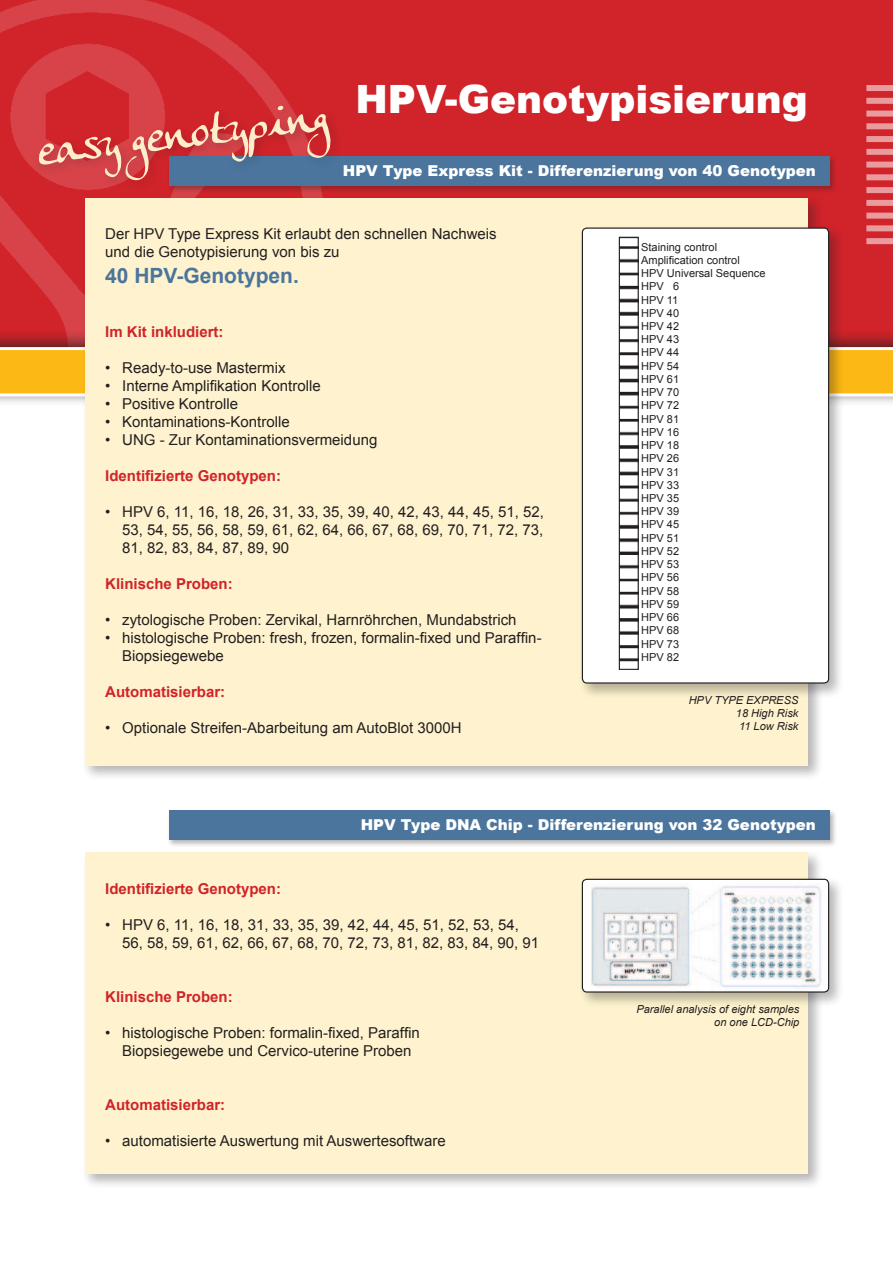
<style>
.page{position:relative;width:893px;height:1263px;background:#fff}
.page>*{position:absolute;margin:0;border:0;box-sizing:border-box;transform-origin:0 0}
.t1{font:900 39px "Arial";color:#fff}
.t2{font:700 21px "Arial";color:#4b759d}
.t3{font:15px/18px "Arial";color:#231f20}
.t4{font:700 15px "Arial";color:#d1232a}
.t5{font:900 15px "Arial";color:#fff}
.t6{font:10.95px/13.2px "Arial";color:#231f20}
.t7{font:italic 10.95px/13.2px "Arial";color:#231f20;text-align:right}
</style>
<div class="page">
<div style="left:0;top:0;width:893px;height:371px;background:#d1232a"></div>
<img style="left:0;top:0;width:287px;height:328px">
<div style="left:0;top:328px;width:893px;height:78px;background:#231f20;opacity:.77"></div>
<svg style="left:0;top:347px;width:893px;height:49px;background:#fcbf2e"></svg>
<div style="left:866px;top:162px;width:27px;height:6px;background:#ea9b9e"></div>
<div style="left:866px;top:149px;width:27px;height:6px;background:#ea9b9e"></div>
<div style="left:866px;top:136px;width:27px;height:6px;background:#ea9b9e"></div>
<div style="left:866px;top:123px;width:27px;height:6px;background:#ea9b9e"></div>
<div style="left:866px;top:111px;width:27px;height:6px;background:#ea9b9e"></div>
<div style="left:866px;top:98px;width:27px;height:6px;background:#ea9b9e"></div>
<div style="left:866px;top:85px;width:27px;height:6px;background:#ea9b9e"></div>
<div style="left:866px;top:174px;width:27px;height:6px;background:#ea9b9e"></div>
<div style="left:866px;top:187px;width:27px;height:6px;background:#ea9b9e"></div>
<div style="left:866px;top:200px;width:27px;height:6px;background:#ea9b9e"></div>
<div style="left:866px;top:213px;width:27px;height:6px;background:#ea9b9e"></div>
<div style="left:866px;top:225px;width:27px;height:6px;background:#ea9b9e"></div>
<div style="left:866px;top:238px;width:27px;height:6px;background:#ea9b9e"></div>
<div style="left:81px;top:194px;width:742px;height:586px;background:#231f20;opacity:.33"></div>
<div style="left:85px;top:198px;width:723px;height:567px;background:#fef3ce"></div>
<div style="left:167px;top:154px;width:670px;height:40px;background:#231f20;opacity:.33"></div>
<div style="left:169px;top:156px;width:660px;height:30px;background:#4b759d"></div>
<div style="left:167px;top:808px;width:670px;height:40px;background:#231f20;opacity:.33"></div>
<div style="left:169px;top:810px;width:660px;height:30px;background:#4b759d"></div>
<div style="left:81px;top:848px;width:742px;height:340px;background:#231f20;opacity:.33"></div>
<div style="left:85px;top:852px;width:723px;height:322px;background:#fef3ce"></div>
<div style="left:578px;top:875px;width:266px;height:132px;background:#231f20;opacity:.33"></div>
<img style="left:582px;top:879px;width:247px;height:113px">
<div style="left:582px;top:879px;width:247px;height:113px;border:1px solid #231f20;border-radius:5px"></div>
<div style="left:578px;top:224px;width:266px;height:475px;background:#231f20;opacity:.33"></div>
<div style="left:582px;top:228px;width:247px;height:455px;background:#fff;border-radius:5px"></div>
<div style="left:582px;top:227px;width:247px;height:457px;border:1px solid #231f20;border-radius:5px"></div>
<img style="left:621px;top:246px;width:15px;height:416px">
<div style="left:619px;top:237px;width:19px;height:433px;border:1px solid #231f20"></div>
<div style="left:33px;top:100px;width:308px;height:90px;background:#231f20;opacity:.22"></div>
<svg style="left:39px;top:106px;width:291px;height:74px"></svg>
<h1 class="t1" style="left:355px;top:85px;width:454px">HPV-Genotypisierung</h1>
<p class="t5" style="left:343px;top:165px;width:474px">HPV Type Express Kit - Differenzierung von 40 Genotypen</p>
<p class="t3" style="left:105px;top:225px;width:393px">Der HPV Type Express Kit erlaubt den schnellen Nachweis und die Genotypisierung von bis zu</p>
<h2 class="t2" style="left:105px;top:267px;width:195px">40 HPV-Genotypen.</h2>
<p class="t4" style="left:105px;top:323px;width:120px">Im Kit inkludiert:</p>
<p class="t3" style="left:105px;top:358px;width:182px">• Ready-to-use Mastermix</p>
<p class="t3" style="left:105px;top:376px;width:217px">• Interne Ampliikation Kontrolle</p>
<p class="t3" style="left:105px;top:394px;width:134px">• Positive Kontrolle</p>
<p class="t3" style="left:105px;top:412px;width:186px">• Kontaminations-Kontrolle</p>
<p class="t3" style="left:105px;top:430px;width:274px">• UNG - Zur Kontaminationsvermeidung</p>
<p class="t4" style="left:105px;top:467px;width:177px">Identiizierte Genotypen:</p>
<p class="t3" style="left:122px;top:502px;width:423px;text-align:justify;text-indent:-17px">• HPV 6, 11, 16, 18, 26, 31, 33, 35, 39, 40, 42, 43, 44, 45, 51, 52, 53, 54, 55, 56, 58, 59, 61, 62, 64, 66, 67, 68, 69, 70, 71, 72, 73, 81, 82, 83, 84, 87, 89, 90</p>
<p class="t4" style="left:105px;top:575px;width:129px">Klinische Proben:</p>
<p class="t3" style="left:105px;top:610px;width:413px">• zytologische Proben: Zervikal, Harnröhrchen, Mundabstrich</p>
<p class="t3" style="left:122px;top:628px;width:421px;text-indent:-17px">• histologische Proben: fresh, frozen, formalin-ixed und Parafin-<br>Biopsiegewebe</p>
<p class="t4" style="left:105px;top:683px;width:122px">Automatisierbar:</p>
<p class="t3" style="left:105px;top:718px;width:358px">• Optionale Streifen-Abarbeitung am AutoBlot 3000H</p>
<p class="t6" style="left:641px;top:240px;width:126px">Staining control<br>Ampliication control<br>HPV Universal Sequence<br>HPV 6<br>HPV 11<br>HPV 40<br>HPV 42<br>HPV 43<br>HPV 44<br>HPV 54<br>HPV 61<br>HPV 70<br>HPV 72<br>HPV 81<br>HPV 16<br>HPV 18<br>HPV 26<br>HPV 31<br>HPV 33<br>HPV 35<br>HPV 39<br>HPV 45<br>HPV 51<br>HPV 52<br>HPV 53<br>HPV 56<br>HPV 58<br>HPV 59<br>HPV 66<br>HPV 68<br>HPV 73<br>HPV 82</p>
<p class="t7" style="left:736px;top:694px;width:64px;text-align:justify;text-indent:-47px">HPV TYPE EXPRESS 18 High Risk 11 Low Risk</p>
<p class="t5" style="left:361px;top:819px;width:457px">HPV Type DNA Chip - Differenzierung von 32 Genotypen</p>
<p class="t4" style="left:105px;top:879px;width:177px">Identiizierte Genotypen:</p>
<p class="t3" style="left:122px;top:915px;width:418px;text-indent:-17px">• HPV 6, 11, 16, 18, 31, 33, 35, 39, 42, 44, 45, 51, 52, 53, 54,<br>56, 58, 59, 61, 62, 66, 67, 68, 70, 72, 73, 81, 82, 83, 84, 90, 91</p>
<p class="t4" style="left:105px;top:987px;width:129px">Klinische Proben:</p>
<p class="t3" style="left:105px;top:1023px;width:316px;text-align:center">• histologische Proben: formalin-ixed, Parafin<br>Biopsiegewebe und Cervico-uterine Proben</p>
<p class="t4" style="left:105px;top:1095px;width:122px">Automatisierbar:</p>
<p class="t3" style="left:105px;top:1131px;width:342px">• automatisierte Auswertung mit Auswertesoftware</p>
<p class="t7" style="left:636px;top:1003px;width:164px">Parallel analysis of eight samples on one LCD-Chip</p>
</div>
